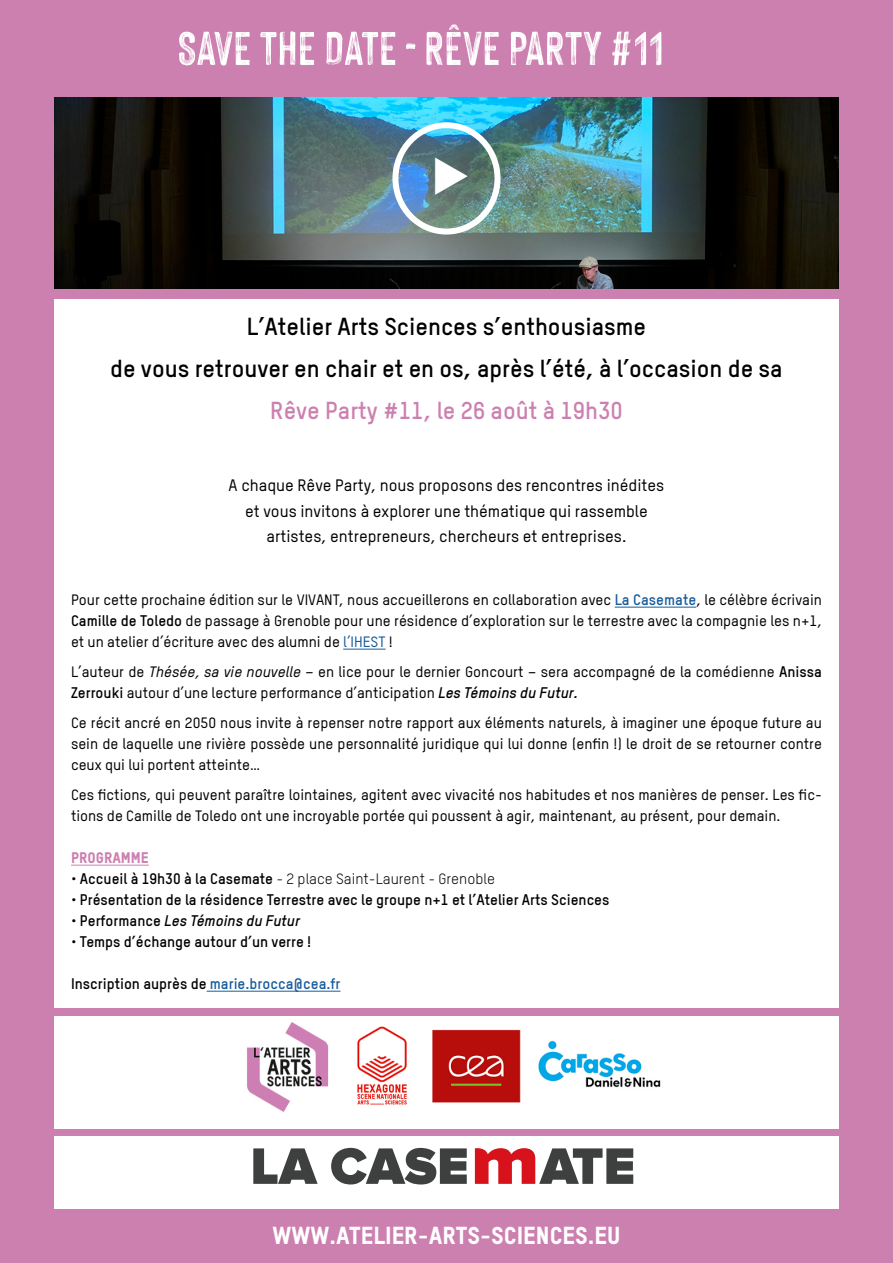
<style>
.page{position:relative;width:893px;height:1263px;background:#cc80b0}
.page>*{position:absolute;margin:0;border:0;box-sizing:border-box;transform-origin:0 0}
.t1{font:900 53.1px "Proxima Nova";color:#3e3f3f}
.t2{font:51.75px "Hackney Personal Use Only";color:#fff}
.t3{font:700 24px/42px "TSTARPRO";color:#000;text-align:center}
.t4{font:24px "TSTARPRO Headline";color:#fff}
.t5{font:700 24px "TSTARPRO";color:#cc80b0}
.t6{font:500 16.5px/25.5px "TSTARPRO";color:#000;text-align:center}
.t7{font:500 15px/21px "TSTARPRO";color:#000;text-align:justify}
.t8{font:700 15px "TSTARPRO";color:#000}
.t9{font:15px "TSTARPRO";color:#000}
.t10{font:italic 700 15px "TSTARPRO";color:#000}
.t11{font:15px "TSTARPRO Headline";color:#cc80b0}
.s1{font-weight:700;color:#165b9a}
.s2{font-weight:700}
.s3{color:#165b9a}
.s4{font-style:italic}
.s5{font-weight:700;font-style:italic}
.s6{font-weight:400}
.s7{font-weight:400;font-style:normal}
.s8{font-style:normal}
</style>
<div class="page">
<img style="left:54px;top:98px;width:785px;height:191px">
<div style="left:392px;top:122px;width:108px;height:113px;border:6px solid #fff;border-radius:50%"></div>
<div style="left:54px;top:300px;width:785px;height:708px;background:#fff"></div>
<hr style="left:615px;top:607px;width:81px;height:1px;background:#165b9a">
<hr style="left:343px;top:649px;width:43px;height:1px;background:#165b9a">
<hr style="left:71px;top:865px;width:78px;height:1px;background:#cc80b0">
<hr style="left:207px;top:991px;width:133px;height:1px;background:#165b9a">
<div style="left:54px;top:1136px;width:785px;height:73px;background:#fff"></div>
<svg style="left:475px;top:1148px;width:60px;height:36px"></svg>
<div style="left:54px;top:1016px;width:785px;height:113px;background:#fff"></div>
<img style="left:247px;top:1022px;width:414px;height:90px">
<svg style="left:435px;top:156px;width:33px;height:38px"></svg>
<h2 class="t2" style="left:177px;top:20px;width:488px">SAVE THE DATE - RÊVE PARTY #11</h2>
<h3 class="t3" style="left:110px;top:305px;width:674px">L’Atelier Arts Sciences s’enthousiasme<br>de vous retrouver en chair et en os, après l’été, à l’occasion de sa</h3>
<h3 class="t5" style="left:270px;top:396px;width:354px">Rêve Party #11, le 26 août à 19h30</h3>
<p class="t6" style="left:229px;top:472px;width:437px">A chaque Rêve Party, nous proposons des rencontres inédites et vous invitons à explorer une thématique qui rassemble artistes, entrepreneurs, chercheurs et entreprises.</p>
<p class="t7" style="left:71px;top:589px;width:752px">Pour cette prochaine édition sur le VIVANT, nous accueillerons en collaboration avec <span class="s1">La Casemate</span>, le célèbre écrivain <span class="s2">Camille de Toledo</span> de passage à Grenoble pour une résidence d’exploration sur le terrestre avec la compagnie les n+1, et un atelier d’écriture avec des alumni de <span class="s3">l’IHEST</span> !</p>
<p class="t7" style="left:71px;top:661px;width:752px">L’auteur de <span class="s4">Thésée, sa vie nouvelle</span> – en lice pour le dernier Goncourt – sera accompagné de la comédienne <span class="s2">Anissa<br>Zerrouki</span> autour d’une lecture performance d’anticipation <span class="s5">Les Témoins du Futur.</span></p>
<p class="t7" style="left:71px;top:712px;width:752px">Ce récit ancré en 2050 nous invite à repenser notre rapport aux éléments naturels, à imaginer une époque future au sein de laquelle une rivière possède une personnalité juridique qui lui donne (enfin !) le droit de se retourner contre ceux qui lui portent atteinte…</p>
<p class="t7" style="left:71px;top:784px;width:752px">Ces fictions, qui peuvent paraître lointaines, agitent avec vivacité nos habitudes et nos manières de penser. Les fic&shy;tions de Camille de Toledo ont une incroyable portée qui poussent à agir, maintenant, au présent, pour demain.</p>
<p class="t11" style="left:71px;top:849px;width:79px">PROGRAMME</p>
<p class="t9" style="left:71px;top:870px;width:425px">• <span class="s2">Accueil à 19h30 à la Casemate</span> - 2 place Saint-Laurent - Grenoble</p>
<p class="t8" style="left:71px;top:891px;width:540px"><span class="s6">•</span> Présentation de la résidence Terrestre avec le groupe n+1 et l’Atelier Arts Sciences</p>
<p class="t10" style="left:71px;top:912px;width:230px"><span class="s7">•</span> <span class="s8">Performance</span> Les Témoins du Futur</p>
<p class="t8" style="left:71px;top:933px;width:242px"><span class="s6">•</span> Temps d’échange autour d’un verre !</p>
<p class="t8" style="left:71px;top:975px;width:271px">Inscription auprès de <span class="s3">marie.brocca@cea.fr</span></p>
<h1 class="t1" style="left:250px;top:1135px;width:220px">LA CASE</h1>
<h1 class="t1" style="left:540px;top:1135px;width:96px">ATE</h1>
<h3 class="t4" style="left:273px;top:1221px;width:349px">WWW.ATELIER-ARTS-SCIENCES.EU</h3>
</div>
